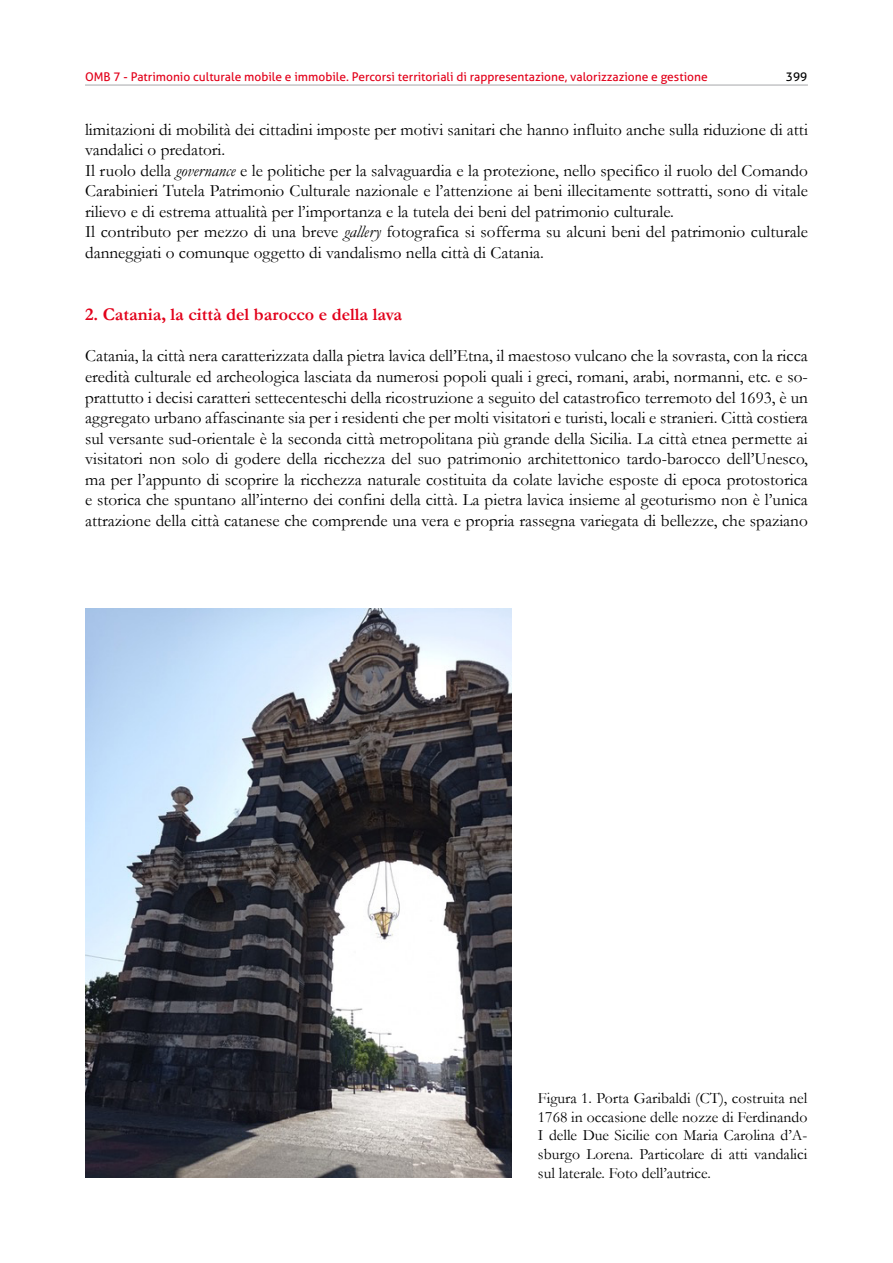
<style>
.page{position:relative;width:893px;height:1263px;background:#fff}
.page>*{position:absolute;margin:0;border:0;box-sizing:border-box;transform-origin:0 0}
.t1{font:700 18px "Garamond";color:#e2001a}
.t2{font:17.25px/20.5px "Garamond";color:#000}
.t3{font:15.75px/18.8px "Garamond";color:#000;text-align:justify}
.t4{font:12px "Aller";color:#e2001a}
.t5{font:12px "Aller";color:#000}
.s1{font-style:italic}
</style>
<div class="page">
<hr style="left:85px;top:85px;width:723px;height:1px;background:#a7a8aa">
<img style="left:85px;top:609px;width:426px;height:569px">
<p class="t4" style="left:85px;top:69px;width:624px">OMB 7 - Patrimonio culturale mobile e immobile. Percorsi territoriali di rappresentazione, valorizzazione e gestione</p>
<p class="t5" style="left:786px;top:69px;width:23px">399</p>
<p class="t2" style="left:85px;top:118px;width:724px">limitazioni di mobilità dei cittadini imposte per motivi sanitari che hanno influito anche sulla riduzione di atti vandalici o predatori.<br>Il ruolo della <span class="s1">governance</span> e le politiche per la salvaguardia e la protezione, nello specifico il ruolo del Comando Carabinieri Tutela Patrimonio Culturale nazionale e l’attenzione ai beni illecitamente sottratti, sono di vitale rilievo e di estrema attualità per l’importanza e la tutela dei beni del patrimonio culturale.<br>Il contributo per mezzo di una breve <span class="s1">gallery</span> fotografica si sofferma su alcuni beni del patrimonio culturale danneggiati o comunque oggetto di vandalismo nella città di Catania.</p>
<p class="t1" style="left:85px;top:302px;width:319px">2. Catania, la città del barocco e della lava</p>
<p class="t2" style="left:85px;top:345px;width:724px;text-align:justify">Catania, la città nera caratterizzata dalla pietra lavica dell’Etna, il maestoso vulcano che la sovrasta, con la ricca eredità culturale ed archeologica lasciata da numerosi popoli quali i greci, romani, arabi, normanni, etc. e so&shy;prattutto i decisi caratteri settecenteschi della ricostruzione a seguito del catastrofico terremoto del 1693, è un aggregato urbano affascinante sia per i residenti che per molti visitatori e turisti, locali e stranieri. Città costiera sul versante sud-orientale è la seconda città metropolitana più grande della Sicilia. La città etnea permette ai visitatori non solo di godere della ricchezza del suo patrimonio architettonico tardo-barocco dell’Unesco, ma per l’appunto di scoprire la ricchezza naturale costituita da colate laviche esposte di epoca protostorica e storica che spuntano all’interno dei confini della città. La pietra lavica insieme al geoturismo non è l’unica attrazione della città catanese che comprende una vera e propria rassegna variegata di bellezze, che spaziano</p>
<p class="t3" style="left:538px;top:1088px;width:271px">Figura 1. Porta Garibaldi (CT), costruita nel 1768 in occasione delle nozze di Ferdinando I delle Due Sicilie con Maria Carolina d’A&shy;sburgo Lorena. Particolare di atti vandalici sul laterale. Foto dell’autrice.</p>
</div>
